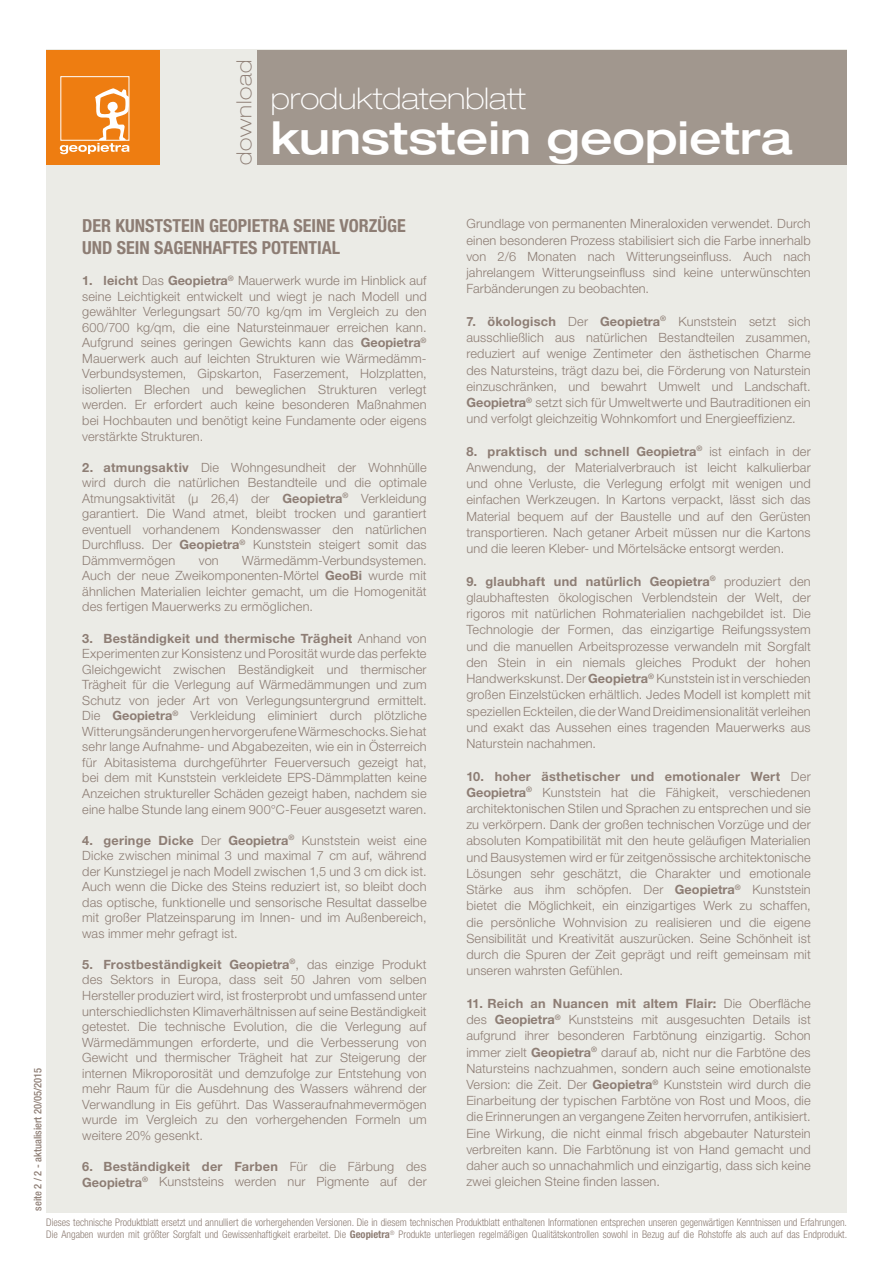
<style>
.page{position:relative;width:893px;height:1263px;background:#fff}
.page>*{position:absolute;margin:0;border:0;box-sizing:border-box;transform-origin:0 0}
.t1{font:500 expanded 45px "Helvetica Neue LT Std";color:#fff}
.t2{font:100 expanded 30px "Helvetica Neue LT Std";color:#fff}
.t3{font:100 expanded 21px "Helvetica Neue LT Std";letter-spacing:.03em;color:#8d7d74}
.t4{font:700 condensed 18px/21.9px "Helvetica Neue LT Std";color:#8d7d74}
.t5{font:300 12.75px/16.2px "Helvetica Neue LT Std";letter-spacing:.015em;color:#8d7d74;text-align:justify}
.t6{font:300 condensed 10.5px/12px "Helvetica Neue LT Std";color:#8d7d74}
.t7{font:500 condensed 10.5px "Helvetica Neue LT Std";color:#8d7d74}
.s1{font-weight:700}
</style>
<div class="page">
<div style="left:46px;top:50px;width:801px;height:1163px;background:#ebebe6"></div>
<div style="left:46px;top:50px;width:113px;height:114px;background:#ee7d11"></div>
<div style="left:61px;top:76px;width:68px;height:65px;border:1px solid #fff"></div>
<svg style="left:60px;top:88px;width:70px;height:66px"></svg>
<div style="left:257px;top:50px;width:590px;height:114px;background:#a1978e"></div>
<p class="t7" style="left:31px;top:1211px;width:145px;rotate:-90deg">seite 2 / 2 - aktualisiert 20/05/2015</p>
<h3 class="t3" style="left:232px;top:164px;width:106px;rotate:-90deg">download</h3>
<h2 class="t2" style="left:271px;top:81px;width:257px">produktdatenblatt</h2>
<h1 class="t1" style="left:271px;top:110px;width:523px">kunststein geopietra</h1>
<h3 class="t4" style="left:82px;top:215px;width:325px">DER KUNSTSTEIN GEOPIETRA SEINE VORZÜGE<br>UND SEIN SAGENHAFTES POTENTIAL</h3>
<p class="t5" style="left:82px;top:272px;width:346px;line-height:15.6px"><span class="s1">1. leicht</span> Das <span class="s1">Geopietra</span><sup>®</sup> Mauerwerk wurde im Hinblick auf seine Leichtigkeit entwickelt und wiegt je nach Modell und gewählter Verlegungsart 50/70 kg/qm im Vergleich zu den 600/700 kg/qm, die eine Natursteinmauer erreichen kann.<br>Aufgrund seines geringen Gewichts kann das <span class="s1">Geopietra</span><sup>® </sup>Mauerwerk auch auf leichten Strukturen wie Wärmedämm-Verbundsystemen, Gipskarton, Faserzement, Holzplatten, isolierten Blechen und beweglichen Strukturen verlegt werden. Er erfordert auch keine besonderen Maßnahmen bei Hochbauten und benötigt keine Fundamente oder eigens verstärkte Strukturen.</p>
<p class="t5" style="left:82px;top:459px;width:346px;line-height:15.6px"><span class="s1">2. atmungsaktiv</span> Die Wohngesundheit der Wohnhülle wird durch die natürlichen Bestandteile und die optimale Atmungsaktivität (μ 26,4) der <span class="s1">Geopietra</span><sup>®</sup> Verkleidung garantiert. Die Wand atmet, bleibt trocken und garantiert eventuell vorhandenem Kondenswasser den natürlichen Durchfluss. Der <span class="s1">Geopietra</span><sup>®</sup> Kunststein steigert somit das Dämmvermögen</p>
<p class="t5" style="left:82px;top:552px;width:346px;line-height:15.6px;text-indent:160px">Wärmedämm-Verbundsystemen.<br>Auch der neue Zweikomponenten-Mörtel <span class="s1">GeoBi</span> wurde mit ähnlichen Materialien leichter gemacht, um die Homogenität des fertigen Mauerwerks zu ermöglichen.</p>
<p class="t5" style="left:82px;top:630px;width:346px;line-height:15.6px"><span class="s1">3. Beständigkeit und thermische Trägheit</span> Anhand von Experimenten zur Konsistenz und Porosität wurde das perfekte Gleichgewicht zwischen Beständigkeit und thermischer Trägheit für die Verlegung auf Wärmedämmungen und zum Schutz von jeder Art von Verlegungsuntergrund ermittelt.<br>Die <span class="s1">Geopietra</span><sup>®</sup> Verkleidung eliminiert durch plötzliche Witterungsänderungen hervorgerufene Wärmeschocks. Sie hat sehr lange Aufnahme- und Abgabezeiten, wie ein in Österreich für Abitasistema durchgeführter Feuerversuch gezeigt hat, bei dem mit Kunststein verkleidete EPS-Dämmplatten keine Anzeichen struktureller Schäden gezeigt haben, nachdem sie eine halbe Stunde lang einem 900°C-Feuer ausgesetzt waren.</p>
<p class="t5" style="left:82px;top:832px;width:346px;line-height:15.6px"><span class="s1">4. geringe Dicke</span> Der <span class="s1">Geopietra</span><sup>®</sup> Kunststein weist eine Dicke zwischen minimal 3 und maximal 7 cm auf, während der Kunstziegel je nach Modell zwischen 1,5 und 3 cm dick ist.<br>Auch wenn die Dicke des Steins reduziert ist, so bleibt doch das optische, funktionelle und sensorische Resultat dasselbe mit großer Platzeinsparung im Innen- und im Außenbereich, was immer mehr gefragt ist.</p>
<p class="t5" style="left:82px;top:956px;width:346px;line-height:15.6px"><span class="s1">5. Frostbeständigkeit Geopietra</span><sup>®</sup>, das einzige Produkt des Sektors in Europa, dass seit 50 Jahren vom selben Hersteller produziert wird, ist frosterprobt und umfassend unter unterschiedlichsten Klimaverhältnissen auf seine Beständigkeit getestet. Die technische Evolution, die die Verlegung auf Wärmedämmungen erforderte, und die Verbesserung von Gewicht und thermischer Trägheit hat zur Steigerung der internen Mikroporosität und demzufolge zur Entstehung von mehr Raum für die Ausdehnung des Wassers während der Verwandlung in Eis geführt. Das Wasseraufnahmevermögen wurde im Vergleich zu den vorhergehenden Formeln um weitere 20% gesenkt.</p>
<p class="t5" style="left:82px;top:1158px;width:346px;line-height:15.5px"><span class="s1">6. Beständigkeit der Farben</span> Für die Färbung des<br><span class="s1">Geopietra</span><sup>®</sup> Kunststeins werden nur Pigmente auf der</p>
<p class="t5" style="left:199px;top:552px;width:21px">von</p>
<p class="t5" style="left:466px;top:216px;width:346px">Grundlage von permanenten Mineraloxiden verwendet. Durch einen besonderen Prozess stabilisiert sich die Farbe innerhalb von 2/6 Monaten nach Witterungseinfluss. Auch nach jahrelangem Witterungseinfluss sind keine unterwünschten Farbänderungen zu beobachten.</p>
<p class="t5" style="left:466px;top:313px;width:346px"><span class="s1">7. ökologisch</span> Der <span class="s1">Geopietra</span><sup>®</sup> Kunststein setzt sich ausschließlich aus natürlichen Bestandteilen zusammen, reduziert auf wenige Zentimeter den ästhetischen Charme des Natursteins, trägt dazu bei, die Förderung von Naturstein einzuschränken, und bewahrt Umwelt und Landschaft.<br><span class="s1">Geopietra</span><sup>®</sup> setzt sich für Umweltwerte und Bautraditionen ein und verfolgt gleichzeitig Wohnkomfort und Energieeffizienz.</p>
<p class="t5" style="left:466px;top:443px;width:346px"><span class="s1">8. praktisch und schnell Geopietra</span><sup>®</sup> ist einfach in der Anwendung, der Materialverbrauch ist leicht kalkulierbar und ohne Verluste, die Verlegung erfolgt mit wenigen und einfachen Werkzeugen. In Kartons verpackt, lässt sich das Material bequem auf der Baustelle und auf den Gerüsten transportieren. Nach getaner Arbeit müssen nur die Kartons und die leeren Kleber- und Mörtelsäcke entsorgt werden.</p>
<p class="t5" style="left:466px;top:573px;width:346px"><span class="s1">9. glaubhaft und natürlich Geopietra</span><sup>®</sup> produziert den glaubhaftesten ökologischen Verblendstein der Welt, der rigoros mit natürlichen Rohmaterialien nachgebildet ist. Die Technologie der Formen, das einzigartige Reifungssystem und die manuellen Arbeitsprozesse verwandeln mit Sorgfalt den Stein in ein niemals gleiches Produkt der hohen Handwerkskunst. Der <span class="s1">Geopietra</span><sup>®</sup> Kunststein ist in verschieden großen Einzelstücken erhältlich. Jedes Modell ist komplett mit speziellen Eckteilen, die der Wand Dreidimensionalität verleihen und exakt das Aussehen eines tragenden Mauerwerks aus Naturstein nachahmen.</p>
<p class="t5" style="left:466px;top:768px;width:346px"><span class="s1">10. hoher ästhetischer und emotionaler Wert</span> Der <span class="s1">Geopietra</span><sup>®</sup> Kunststein hat die Fähigkeit, verschiedenen architektonischen Stilen und Sprachen zu entsprechen und sie zu verkörpern. Dank der großen technischen Vorzüge und der absoluten Kompatibilität mit den heute geläufigen Materialien und Bausystemen wird er für zeitgenössische architektonische Lösungen sehr geschätzt, die Charakter und emotionale Stärke aus ihm schöpfen. Der <span class="s1">Geopietra</span><sup>®</sup> Kunststein bietet die Möglichkeit, ein einzigartiges Werk zu schaffen, die persönliche Wohnvision zu realisieren und die eigene Sensibilität und Kreativität auszurücken. Seine Schönheit ist durch die Spuren der Zeit geprägt und reift gemeinsam mit unseren wahrsten Gefühlen.</p>
<p class="t5" style="left:466px;top:995px;width:346px"><span class="s1">11. Reich an Nuancen mit altem Flair:</span> Die Oberfläche des <span class="s1">Geopietra</span><sup>®</sup> Kunststeins mit ausgesuchten Details ist aufgrund ihrer besonderen Farbtönung einzigartig. Schon immer zielt <span class="s1">Geopietra</span><sup>®</sup> darauf ab, nicht nur die Farbtöne des Natursteins nachzuahmen, sondern auch seine emotionalste Version: die Zeit. Der <span class="s1">Geopietra</span><sup>®</sup> Kunststein wird durch die Einarbeitung der typischen Farbtöne von Rost und Moos, die die Erinnerungen an vergangene Zeiten hervorrufen, antikisiert.<br>Eine Wirkung, die nicht einmal frisch abgebauter Naturstein verbreiten kann. Die Farbtönung ist von Hand gemacht und daher auch so unnachahmlich und einzigartig, dass sich keine zwei gleichen Steine finden lassen.</p>
<p class="t6" style="left:46px;top:1216px;width:802px">Dieses technische Produktblatt ersetzt und annulliert die vorhergehenden Versionen. Die in diesem technischen Produktblatt enthaltenen Informationen entsprechen unseren gegenwärtigen Kenntnissen und Erfahrungen.<br>Die Angaben wurden mit größter Sorgfalt und Gewissenhaftigkeit erarbeitet. Die <span class="s1">Geopietra</span><sup>®</sup> Produkte unterliegen regelmäßigen Qualitätskontrollen sowohl in Bezug auf die Rohstoffe als auch auf das Endprodukt.</p>
</div>
